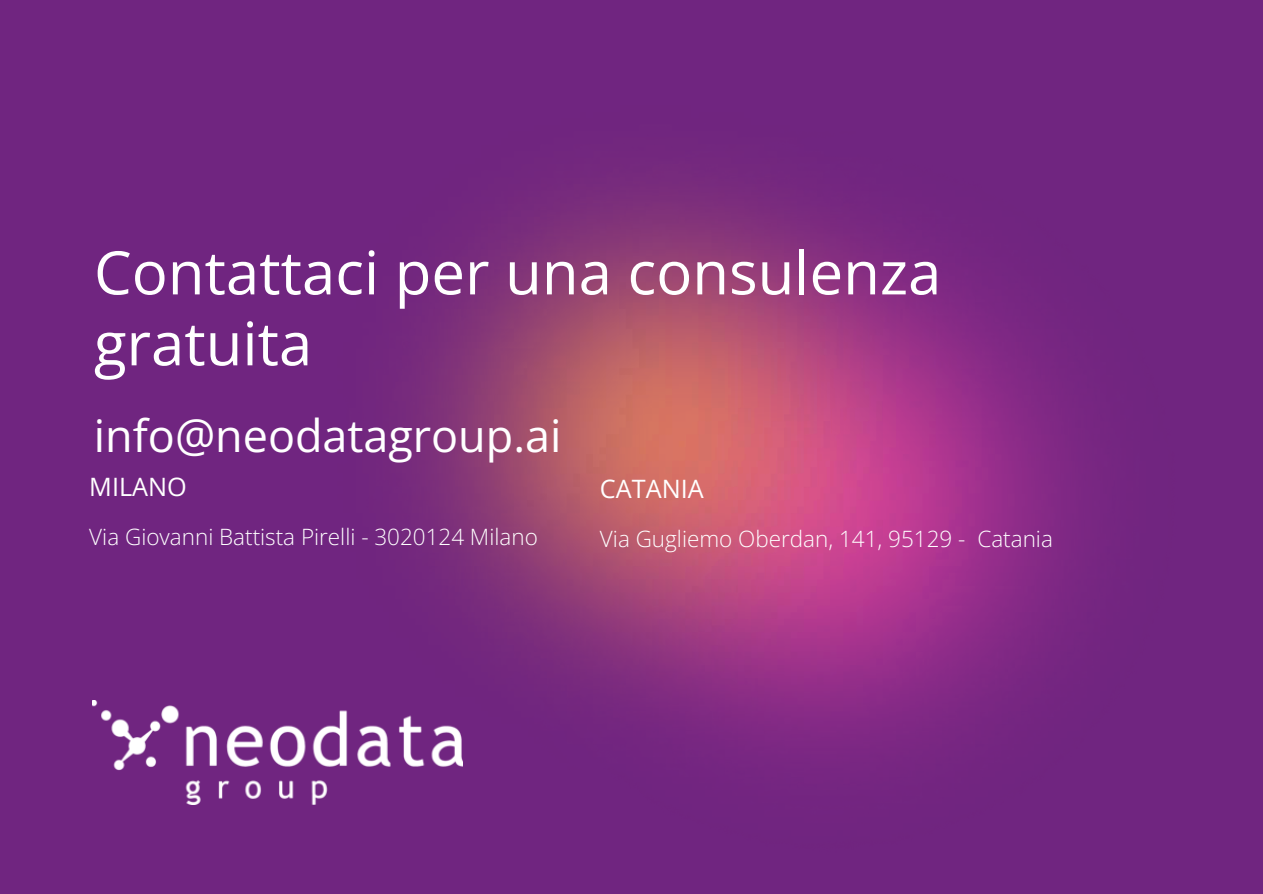
<style>
.page{position:relative;width:1263px;height:894px;background:#fff}
.page>*{position:absolute;margin:0;border:0;box-sizing:border-box;transform-origin:0 0}
.t1{font:60px/70.8px "Open Sans";color:#fff}
.t2{font:45px "Open Sans";color:#fff}
.t3{font:25.35px "Open Sans";color:#fff}
.t4{font:300 22.5px "Open Sans";color:#fff}
</style>
<div class="page">
<div style="left:0;top:0;width:1263px;height:893px;background:#702580"></div>
<img style="left:311px;top:192px;width:774px;height:613px">
<img style="left:93px;top:700px;width:370px;height:104px">
<h1 class="t1" style="left:94px;top:235px;width:849px">Contattaci per una consulenza gratuita</h1>
<h2 class="t2" style="left:94px;top:403px;width:469px">info@neodatagroup.ai</h2>
<p class="t3" style="left:89px;top:469px;width:99px">MILANO</p>
<p class="t4" style="left:89px;top:521px;width:450px">Via Giovanni Battista Pirelli - 3020124 Milano</p>
<p class="t3" style="left:600px;top:471px;width:105px">CATANIA</p>
<p class="t4" style="left:600px;top:522px;width:454px">Via Gugliemo Oberdan, 141, 95129 - Catania</p>
</div>
